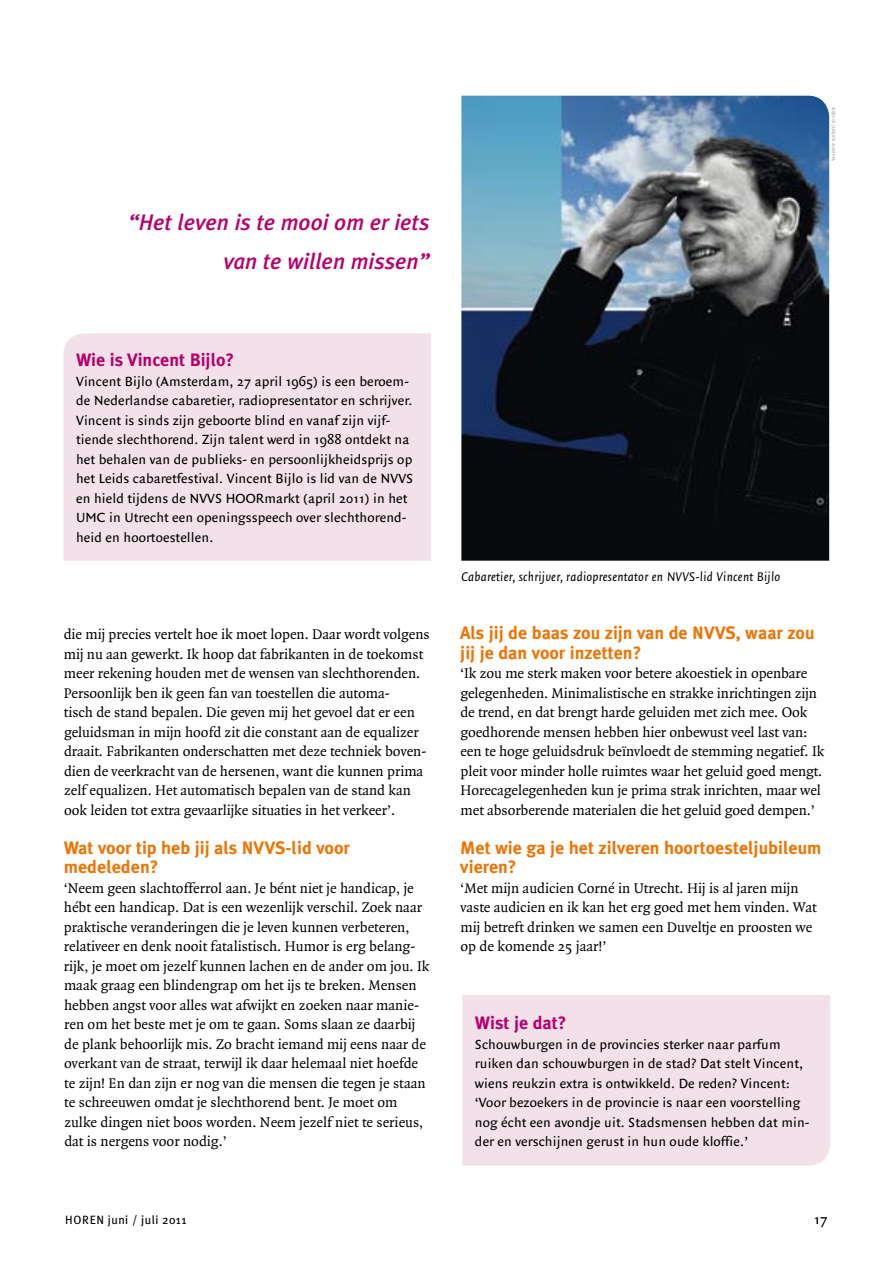
<style>
.page{position:relative;width:893px;height:1263px;background:#fff}
.page>*{position:absolute;margin:0;border:0;box-sizing:border-box;transform-origin:0 0}
.t1{font:italic 500 22.5px/39px "Meta Plus";color:#b6006c;text-align:right}
.t2{font:700 18px/19.5px "Meta Plus";color:#ec7405}
.t3{font:700 18px "Meta Plus";color:#b6006c}
.t4{font:15px/19.5px "Quadraat";letter-spacing:-.005em;color:#000}
.t5{font:15px "Quadraat Sans";color:#000}
.t6{font:14.25px/19.5px "Quadraat Sans";letter-spacing:.01em;color:#000}
.t7{font:italic 13.5px "Quadraat Sans";letter-spacing:.02em;color:#000}
.t8{font:12px "Meta Plus";letter-spacing:.04em;color:#000}
.t9{font:6px "Quadraat Sans Small Caps";color:#9c9e9f}
</style>
<div class="page">
<img style="left:461px;top:96px;width:368px;height:465px">
<div style="left:63px;top:333px;width:368px;height:228px;background:#f3e1e9"></div>
<div style="left:462px;top:995px;width:368px;height:171px;background:#f3e1e9"></div>
<h1 class="t1" style="left:128px;top:202px;width:303px">“Het leven is te mooi om er iets van te willen missen”</h1>
<p class="t9" style="left:837px;top:107px;width:55px;rotate:90deg">beeld: jurjen alkema</p>
<p class="t3" style="left:76px;top:349px;width:160px">Wie is Vincent Bijlo?</p>
<p class="t6" style="left:76px;top:371px;width:339px">Vincent Bijlo (Amsterdam, 27 april 1965) is een beroem&shy;de Nederlandse cabaretier, radiopresentator en schrijver.<br>Vincent is sinds zijn geboorte blind en vanaf zijn vijf&shy;tiende slechthorend. Zijn talent werd in 1988 ontdekt na het behalen van de publieks- en persoonlijkheidsprijs op het Leids cabaretfestival. Vincent Bijlo is lid van de NVVS en hield tijdens de NVVS HOORmarkt (april 2011) in het UMC in Utrecht een openingsspeech over slechthorend&shy;heid en hoortoestellen.</p>
<p class="t4" style="left:64px;top:625px;width:367px">die mij precies vertelt hoe ik moet lopen. Daar wordt volgens mij nu aan gewerkt. Ik hoop dat fabrikanten in de toekomst meer rekening houden met de wensen van slechthorenden.<br>Persoonlijk ben ik geen fan van toestellen die automa-<br>tisch de stand bepalen. Die geven mij het gevoel dat er een geluidsman in mijn hoofd zit die constant aan de equalizer draait. Fabrikanten onderschatten met deze techniek boven&shy;dien de veerkracht van de hersenen, want die kunnen prima zelf equalizen. Het automatisch bepalen van de stand kan ook leiden tot extra gevaarlijke situaties in het verkeer’.</p>
<p class="t2" style="left:64px;top:837px;width:288px">Wat voor tip heb jij als NVVS-lid voor medeleden?</p>
<p class="t4" style="left:64px;top:878px;width:367px">‘Neem geen slachtofferrol aan. Je bént niet je handicap, je hébt een handicap. Dat is een wezenlijk verschil. Zoek naar praktische veranderingen die je leven kunnen verbeteren, relativeer en denk nooit fatalistisch. Humor is erg belang&shy;rijk, je moet om jezelf kunnen lachen en de ander om jou. Ik maak graag een blindengrap om het ijs te breken. Mensen hebben angst voor alles wat afwijkt en zoeken naar manie&shy;ren om het beste met je om te gaan. Soms slaan ze daarbij de plank behoorlijk mis. Zo bracht iemand mij eens naar de overkant van de straat, terwijl ik daar helemaal niet hoefde te zijn! En dan zijn er nog van die mensen die tegen je staan te schreeuwen omdat je slechthorend bent. Je moet om zulke dingen niet boos worden. Neem jezelf niet te serieus, dat is nergens voor nodig.’</p>
<p class="t7" style="left:461px;top:569px;width:320px">Cabaretier, schrijver, radiopresentator en NVVS-lid Vincent Bijlo</p>
<p class="t2" style="left:460px;top:623px;width:356px">Als jij de baas zou zijn van de NVVS, waar zou jij je dan voor inzetten?</p>
<p class="t4" style="left:460px;top:664px;width:365px">‘Ik zou me sterk maken voor betere akoestiek in openbare gelegenheden. Minimalistische en strakke inrichtingen zijn de trend, en dat brengt harde geluiden met zich mee. Ook goedhorende mensen hebben hier onbewust veel last van: een te hoge geluidsdruk beïnvloedt de stemming negatief. Ik pleit voor minder holle ruimtes waar het geluid goed mengt.<br>Horecagelegenheden kun je prima strak inrichten, maar wel met absorberende materialen die het geluid goed dempen.’</p>
<p class="t2" style="left:460px;top:837px;width:363px">Met wie ga je het zilveren hoortoesteljubileum vieren?</p>
<p class="t4" style="left:460px;top:878px;width:358px">‘Met mijn audicien Corné in Utrecht. Hij is al jaren mijn vaste audicien en ik kan het erg goed met hem vinden. Wat mij betreft drinken we samen een Duveltje en proosten we op de komende 25 jaar!’</p>
<p class="t3" style="left:475px;top:1012px;width:93px">Wist je dat?</p>
<p class="t6" style="left:475px;top:1034px;width:336px">Schouwburgen in de provincies sterker naar parfum ruiken dan schouwburgen in de stad? Dat stelt Vincent, wiens reukzin extra is ontwikkeld. De reden? Vincent: ‘Voor bezoekers in de provincie is naar een voorstelling nog écht een avondje uit. Stadsmensen hebben dat min&shy;der en verschijnen gerust in hun oude kloffie.’</p>
<p class="t8" style="left:65px;top:1213px;width:123px">HOREN juni / juli 2011</p>
<p class="t5" style="left:814px;top:1211px;width:15px">17</p>
</div>
